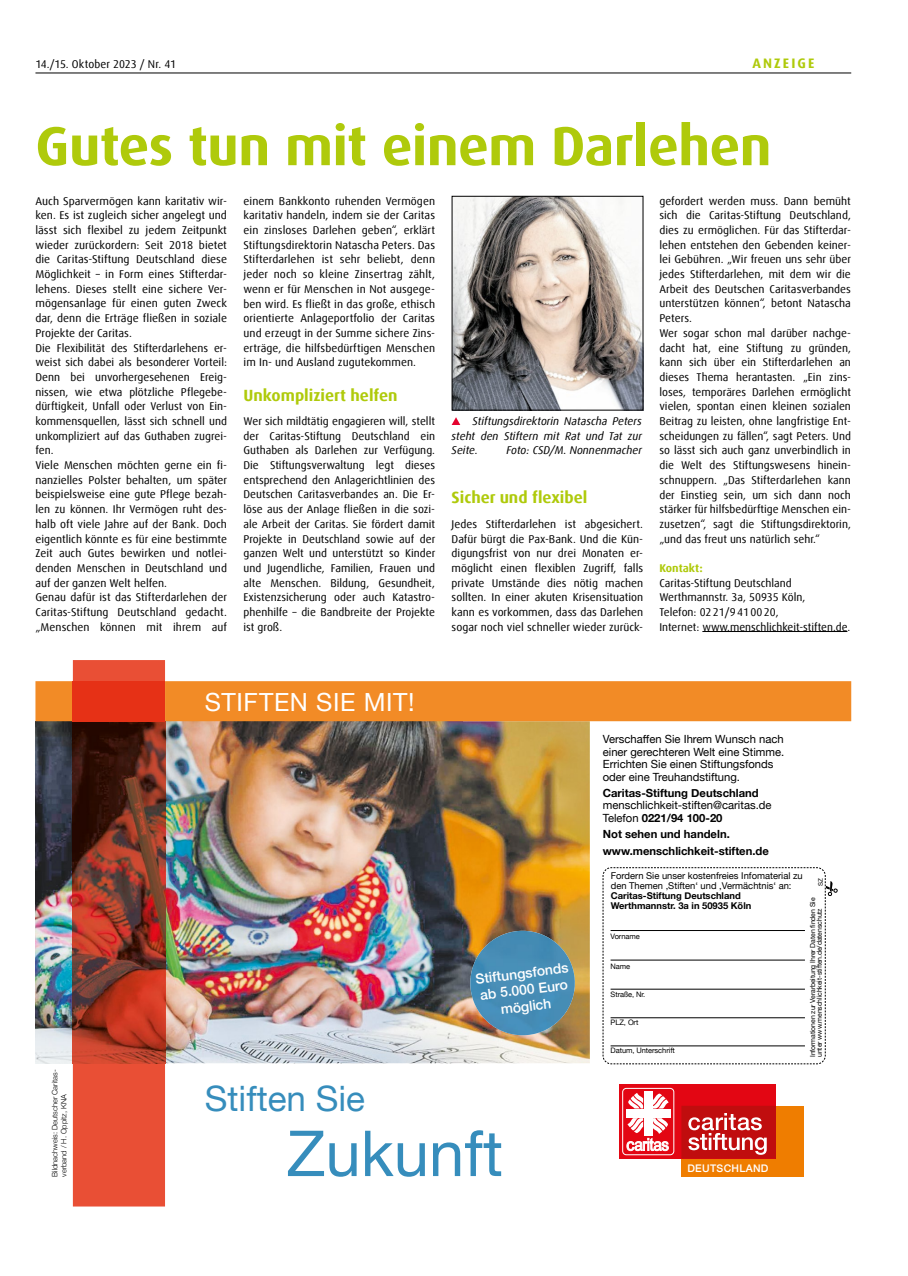
<style>
.page{position:relative;width:908px;height:1276px;background:#fff}
.page>*{position:absolute;margin:0;border:0;box-sizing:border-box;transform-origin:0 0}
.t1{font:63.5px "Helvetica Neue";color:#368dbc}
.t2{font:700 55px "Dax Offc Pro";letter-spacing:-.01em;color:#afca0b}
.t3{font:35px "Helvetica Neue";color:#368dbc}
.t4{font:25px "Helvetica Neue";letter-spacing:.02em;color:#fff}
.t5{font:700 16.25px "Dax Offc Pro";color:#afca0b}
.t6{font:500 13.88px/16.6px "Helvetica Neue";color:#fff;text-align:center}
.t7{font:700 13.75px "Dax Offc Pro";letter-spacing:.15em;color:#afca0b}
.t8{font:11.25px/14.8px "Dax Offc Pro";color:#000}
.t9{font:11.25px/12.5px "Helvetica Neue";color:#000}
.t10{font:italic 11.25px/14.8px "Dax Offc Pro";color:#000;text-align:justify}
.t11{font:700 11.25px/17px "Helvetica Neue";color:#000}
.t12{font:700 11.25px "Dax Offc Pro";color:#afca0b}
.t13{font:500 10.5px "Helvetica Neue";letter-spacing:.03em;color:#fff}
.t14{font:9.38px/10px "Helvetica Neue";color:#000}
.t15{font:700 9.38px/10px "Helvetica Neue";color:#000}
.t16{font:300 7.5px/9px "Helvetica Neue";color:#000}
.t17{font:7.5px "Helvetica Neue";letter-spacing:-.01em;color:#000}
.t18{font:6.88px/6.9px "Helvetica Neue";letter-spacing:-.01em;color:#000}
.t19{font:6.25px "Helvetica Neue";color:#000}
.s1{font-weight:700}
</style>
<div class="page">
<hr style="left:35px;top:73px;width:815px;height:1px;background:#000">
<svg style="left:602px;top:867px;width:235px;height:197px"></svg>
<hr style="left:610px;top:930px;width:194px;height:1px;background:#000">
<hr style="left:610px;top:959px;width:194px;height:1px;background:#000">
<hr style="left:610px;top:989px;width:194px;height:1px;background:#000">
<hr style="left:610px;top:1017px;width:194px;height:1px;background:#000">
<hr style="left:610px;top:1045px;width:194px;height:1px;background:#000">
<div style="left:681px;top:1105px;width:122px;height:71px;background:#ef7d00"></div>
<div style="left:618px;top:1084px;width:157px;height:74px;background:#e30613"></div>
<svg style="left:681px;top:1106px;width:94px;height:52px;background:#cd3f40"></svg>
<svg style="left:623px;top:1089px;width:49px;height:63px"></svg>
<svg style="left:628px;top:1092px;width:15px;height:16px"></svg>
<div style="left:625px;top:1109px;width:45px;height:8px;background:#fff"></div>
<div style="left:643px;top:1091px;width:9px;height:44px;background:#fff"></div>
<svg style="left:626px;top:1118px;width:42px;height:32px"></svg>
<svg style="left:652px;top:1093px;width:16px;height:15px"></svg>
<div style="left:622px;top:1088px;width:52px;height:67px;border:1px solid #fff;border-radius:4px"></div>
<img style="left:35px;top:721px;width:38px;height:342px">
<img style="left:165px;top:721px;width:424px;height:256px">
<img style="left:165px;top:977px;width:339px;height:86px">
<img style="left:547px;top:977px;width:42px;height:86px">
<img style="left:504px;top:1035px;width:43px;height:28px">
<div style="left:35px;top:681px;width:815px;height:40px;background:#f28b26"></div>
<svg style="left:73px;top:660px;width:92px;height:546px;background:#a23927"></svg>
<div style="left:73px;top:681px;width:92px;height:40px;background:#e63116"></div>
<img style="left:468px;top:931px;width:109px;height:104px">
<hr style="left:702px;top:631px;width:145px;height:1px;background:#000">
<img style="left:453px;top:198px;width:188px;height:210px">
<svg style="left:451px;top:417px;width:9px;height:8px"></svg>
<p class="t8" style="left:35px;top:56px;width:142px">14./15. Oktober 2023 / Nr. 41</p>
<p class="t7" style="left:752px;top:54px;width:63px">ANZEIGE</p>
<h2 class="t2" style="left:35px;top:110px;width:737px">Gutes tun mit einem Darlehen</h2>
<p class="t8" style="left:35px;top:193px;width:193px">Auch Sparvermögen kann karitativ wir&shy;ken. Es ist zugleich sicher angelegt und lässt sich flexibel zu jedem Zeitpunkt wieder zurückordern: Seit 2018 bietet die Caritas-Stiftung Deutschland diese Möglichkeit – in Form eines Stifterdar&shy;lehens. Dieses stellt eine sichere Ver&shy;mögensanlage für einen guten Zweck dar, denn die Erträge fließen in soziale Projekte der Caritas.<br>Die Flexibilität des Stifterdarlehens er&shy;weist sich dabei als besonderer Vorteil:<br>Denn bei unvorhergesehenen Ereig&shy;nissen, wie etwa plötzliche Pflegebe&shy;dürftigkeit, Unfall oder Verlust von Ein&shy;kommensquellen, lässt sich schnell und unkompliziert auf das Guthaben zugrei&shy;fen.<br>Viele Menschen möchten gerne ein fi&shy;nanzielles Polster behalten, um später beispielsweise eine gute Pflege bezah&shy;len zu können. Ihr Vermögen ruht des&shy;halb oft viele Jahre auf der Bank. Doch eigentlich könnte es für eine bestimmte Zeit auch Gutes bewirken und notlei&shy;denden Menschen in Deutschland und auf der ganzen Welt helfen.<br>Genau dafür ist das Stifterdarlehen der Caritas-Stiftung Deutschland gedacht. „Menschen können mit ihrem auf</p>
<p class="t8" style="left:243px;top:193px;width:193px;text-align:justify">einem Bankkonto ruhenden Vermögen karitativ handeln, indem sie der Caritas ein zinsloses Darlehen geben“, erklärt Stiftungsdirektorin Natascha Peters. Das Stifterdarlehen ist sehr beliebt, denn jeder noch so kleine Zinsertrag zählt, wenn er für Menschen in Not ausgege&shy;ben wird. Es fließt in das große, ethisch orientierte Anlageportfolio der Caritas und erzeugt in der Summe sichere Zins&shy;erträge, die hilfsbedürftigen Menschen im In- und Ausland zugutekommen.</p>
<p class="t8" style="left:659px;top:193px;width:193px">gefordert werden muss. Dann bemüht sich die Caritas-Stiftung Deutschland, dies zu ermöglichen. Für das Stifterdar&shy;lehen entstehen den Gebenden keiner&shy;lei Gebühren. „Wir freuen uns sehr über jedes Stifterdarlehen, mit dem wir die Arbeit des Deutschen Caritasverbandes unterstützen können“, betont Natascha Peters.<br>Wer sogar schon mal darüber nachge&shy;dacht hat, eine Stiftung zu gründen, kann sich über ein Stifterdarlehen an dieses Thema herantasten. „Ein zins&shy;loses, temporäres Darlehen ermöglicht vielen, spontan einen kleinen sozialen Beitrag zu leisten, ohne langfristige Ent&shy;scheidungen zu fällen“, sagt Peters. Und so lässt sich auch ganz unverbindlich in die Welt des Stiftungswesens hinein&shy;schnuppern. „Das Stifterdarlehen kann der Einstieg sein, um sich dann noch stärker für hilfsbedürftige Menschen ein&shy;zusetzen“, sagt die Stiftungsdirektorin, „und das freut uns natürlich sehr.“</p>
<p class="t12" style="left:659px;top:561px;width:45px">Kontakt:</p>
<p class="t8" style="left:659px;top:575px;width:192px">Caritas-Stiftung Deutschland Werthmannstr. 3a, 50935 Köln,<br>Telefon: 02 21/9 41 00 20,<br>Internet: www.menschlichkeit-stiften.de.</p>
<h3 class="t5" style="left:243px;top:385px;width:155px">Unkompliziert helfen</h3>
<p class="t8" style="left:243px;top:414px;width:193px;text-align:justify">Wer sich mildtätig engagieren will, stellt der Caritas-Stiftung Deutschland ein Guthaben als Darlehen zur Verfügung.<br>Die Stiftungsverwaltung legt dieses entsprechend den Anlagerichtlinien des Deutschen Caritasverbandes an. Die Er&shy;löse aus der Anlage fließen in die sozi&shy;ale Arbeit der Caritas. Sie fördert damit Projekte in Deutschland sowie auf der ganzen Welt und unterstützt so Kinder und Jugendliche, Familien, Frauen und alte Menschen. Bildung, Gesundheit, Existenzsicherung oder auch Katastro&shy;phenhilfe – die Bandbreite der Projekte ist groß.</p>
<p class="t10" style="left:451px;top:414px;width:192px;text-indent:21px">Stiftungsdirektorin Natascha Peters steht den Stiftern mit Rat und Tat zur Seite.</p>
<p class="t10" style="left:506px;top:443px;width:137px">Foto: CSD/M. Nonnenmacher</p>
<h3 class="t5" style="left:451px;top:487px;width:137px">Sicher und flexibel</h3>
<p class="t8" style="left:451px;top:516px;width:193px;text-align:justify">Jedes Stifterdarlehen ist abgesichert.<br>Dafür bürgt die Pax-Bank. Und die Kün&shy;digungsfrist von nur drei Monaten er&shy;möglicht einen flexiblen Zugriff, falls private Umstände dies nötig machen sollten. In einer akuten Krisensituation kann es vorkommen, dass das Darlehen sogar noch viel schneller wieder zurück-</p>
<p class="t16" style="left:50px;top:1176px;width:109px;rotate:-90deg">Bildnachweis: Deutscher Caritas&shy;verband / H. Oppitz, KNA</p>
<h3 class="t4" style="left:205px;top:684px;width:211px">STIFTEN SIE MIT!</h3>
<h3 class="t3" style="left:205px;top:1073px;width:162px">Stiften Sie</h3>
<p class="t6" style="left:474px;top:969px;width:95px;rotate:-7deg">Stiftungsfonds ab 5.000 Euro möglich</p>
<h1 class="t1" style="left:286px;top:1107px;width:218px">Zukunft</h1>
<p class="t9" style="left:602px;top:734px;width:183px">Verschaffen Sie Ihrem Wunsch nach einer gerechteren Welt eine Stimme.<br>Errichten Sie einen Stiftungsfonds oder eine Treuhandstiftung.</p>
<p class="t11" style="left:602px;top:784px;width:157px">Caritas-Stiftung Deutschland</p>
<p class="t9" style="left:602px;top:800px;width:170px">menschlichkeit-stiften@caritas.de<br>Telefon <span class="s1">0221/94 100-20</span></p>
<p class="t11" style="left:602px;top:825px;width:167px">Not sehen und handeln. www.menschlichkeit-stiften.de</p>
<p class="t14" style="left:610px;top:871px;width:193px">Fordern Sie unser kostenfreies Infomaterial zu den Themen ‚Stiften‘ und ‚Vermächtnis‘ an:</p>
<p class="t15" style="left:610px;top:891px;width:142px">Caritas-Stiftung Deutschland<br>Werthmannstr. 3a in 50935 Köln</p>
<p class="t17" style="left:610px;top:931px;width:31px">Vorname</p>
<p class="t17" style="left:610px;top:960px;width:21px">Name</p>
<p class="t17" style="left:610px;top:989px;width:36px">Straße, Nr.</p>
<p class="t17" style="left:610px;top:1017px;width:29px">PLZ, Ort</p>
<p class="t17" style="left:610px;top:1045px;width:66px">Datum, Unterschrift</p>
<p class="t19" style="left:815px;top:886px;width:10px;rotate:-90deg">SZ</p>
<p class="t18" style="left:809px;top:1057px;width:161px;rotate:-90deg">Informationen zur Verarbeitung Ihrer Daten finden Sie unter www.menschlichkeit-stiften.de/datenschutz</p>
<p class="t13" style="left:687px;top:1159px;width:83px">DEUTSCHLAND</p>
</div>
